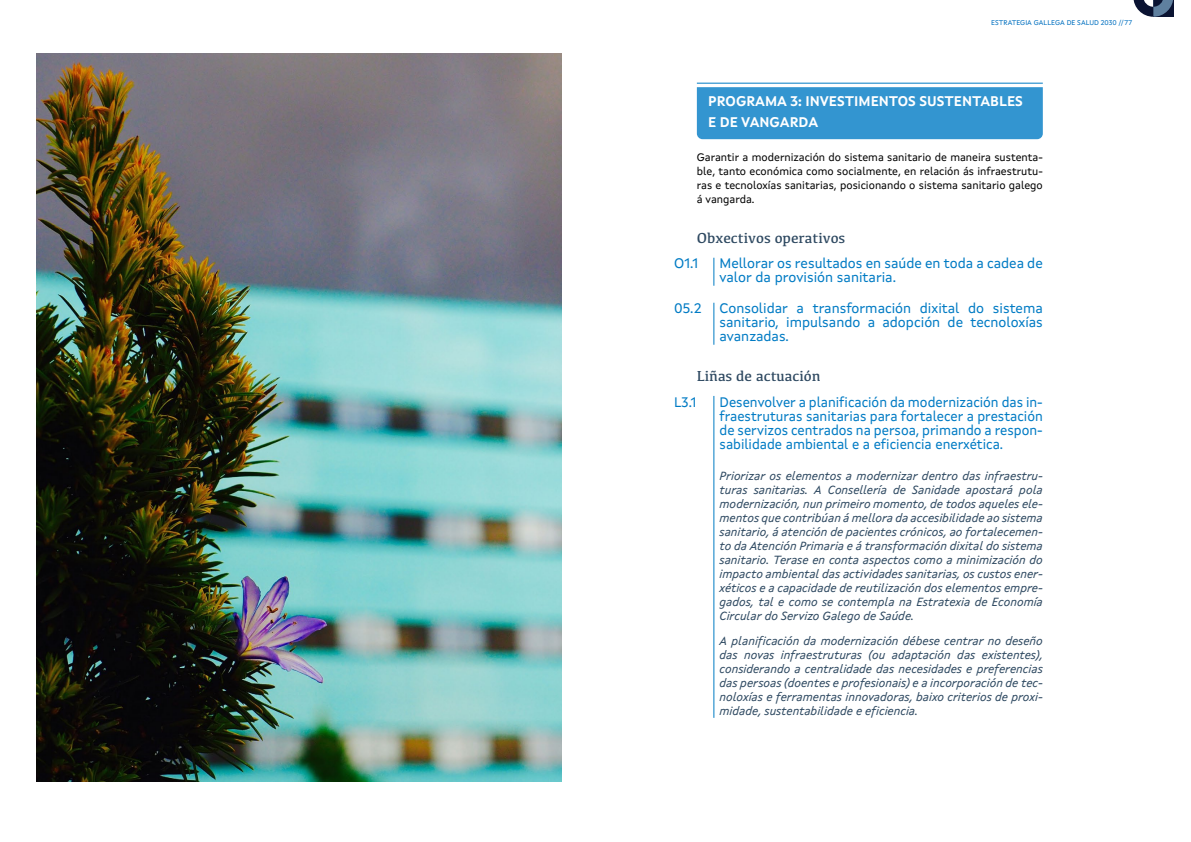
<style>
.page{position:relative;width:1191px;height:842px;background:#fff}
.page>*{position:absolute;margin:0;border:0;box-sizing:border-box;transform-origin:0 0}
.t1{font:15px "Kefa";color:#2e4961}
.t2{font:14px/14px "Xunta Sans";color:#007bc4;text-align:justify}
.t3{font:700 14px/21px "Xunta Sans";color:#fff}
.t4{font:italic 12px/14px "Xunta Sans";color:#2e4961;text-align:justify}
.t5{font:11px/14px "Xunta Sans";color:#000;text-align:justify}
.t6{font:7px "Xunta Sans";color:#0070c0}
</style>
<div class="page">
<svg style="left:1133px;top:0;width:40px;height:17px"></svg>
<div style="left:697px;top:87px;width:345px;height:52px;background:#3395d0"></div>
<hr style="left:697px;top:83px;width:345px;height:1px;background:#007bc4">
<svg style="left:713px;top:258px;width:1px;height:28px"></svg>
<hr style="left:713px;top:303px;width:1px;height:42px;background:#007bc4">
<hr style="left:713px;top:396px;width:1px;height:322px;background:#007bc4">
<img style="left:36px;top:53px;width:525px;height:728px">
<p class="t6" style="left:991px;top:19px;width:142px">ESTRATEGIA GALLEGA DE SALUD 2030 //77</p>
<p class="t3" style="left:708px;top:91px;width:316px">PROGRAMA 3: INVESTIMENTOS SUSTENTABLES<br>E DE VANGARDA</p>
<p class="t5" style="left:697px;top:150px;width:347px">Garantir a modernización do sistema sanitario de maneira sustenta&shy;ble, tanto económica como socialmente, en relación ás infraestrutu&shy;ras e tecnoloxías sanitarias, posicionando o sistema sanitario galego á vangarda.</p>
<p class="t1" style="left:697px;top:229px;width:150px">Obxectivos operativos</p>
<p class="t2" style="left:674px;top:256px;width:26px">O1.1</p>
<p class="t2" style="left:719px;top:256px;width:325px">Mellorar os resultados en saúde en toda a cadea de valor da provisión sanitaria.</p>
<p class="t2" style="left:674px;top:301px;width:29px">05.2</p>
<p class="t2" style="left:719px;top:301px;width:325px">Consolidar a transformación dixital do sistema sanitario, impulsando a adopción de tecnoloxías avanzadas.</p>
<p class="t1" style="left:697px;top:367px;width:125px">Liñas de actuación</p>
<p class="t2" style="left:674px;top:395px;width:24px">L3.1</p>
<p class="t2" style="left:719px;top:395px;width:325px">Desenvolver a planificación da modernización das in&shy;fraestruturas sanitarias para fortalecer a prestación de servizos centrados na persoa, primando a respon&shy;sabilidade ambiental e a eficiencia enerxética.</p>
<p class="t4" style="left:719px;top:468px;width:325px">Priorizar os elementos a modernizar dentro das infraestru&shy;turas sanitarias. A Consellería de Sanidade apostará pola modernización, nun primeiro momento, de todos aqueles ele&shy;mentos que contribúan á mellora da accesibilidade ao sistema sanitario, á atención de pacientes crónicos, ao fortalecemen&shy;to da Atención Primaria e á transformación dixital do sistema sanitario. Terase en conta aspectos como a minimización do impacto ambiental das actividades sanitarias, os custos ener&shy;xéticos e a capacidade de reutilización dos elementos empre&shy;gados, tal e como se contempla na Estratexia de Economía Circular do Servizo Galego de Saúde.</p>
<p class="t4" style="left:719px;top:634px;width:325px">A planificación da modernización débese centrar no deseño das novas infraestruturas (ou adaptación das existentes), considerando a centralidade das necesidades e preferencias das persoas (doentes e profesionais) e a incorporación de tec&shy;noloxías e ferramentas innovadoras, baixo criterios de proxi&shy;midade, sustentabilidade e eficiencia.</p>
</div>
